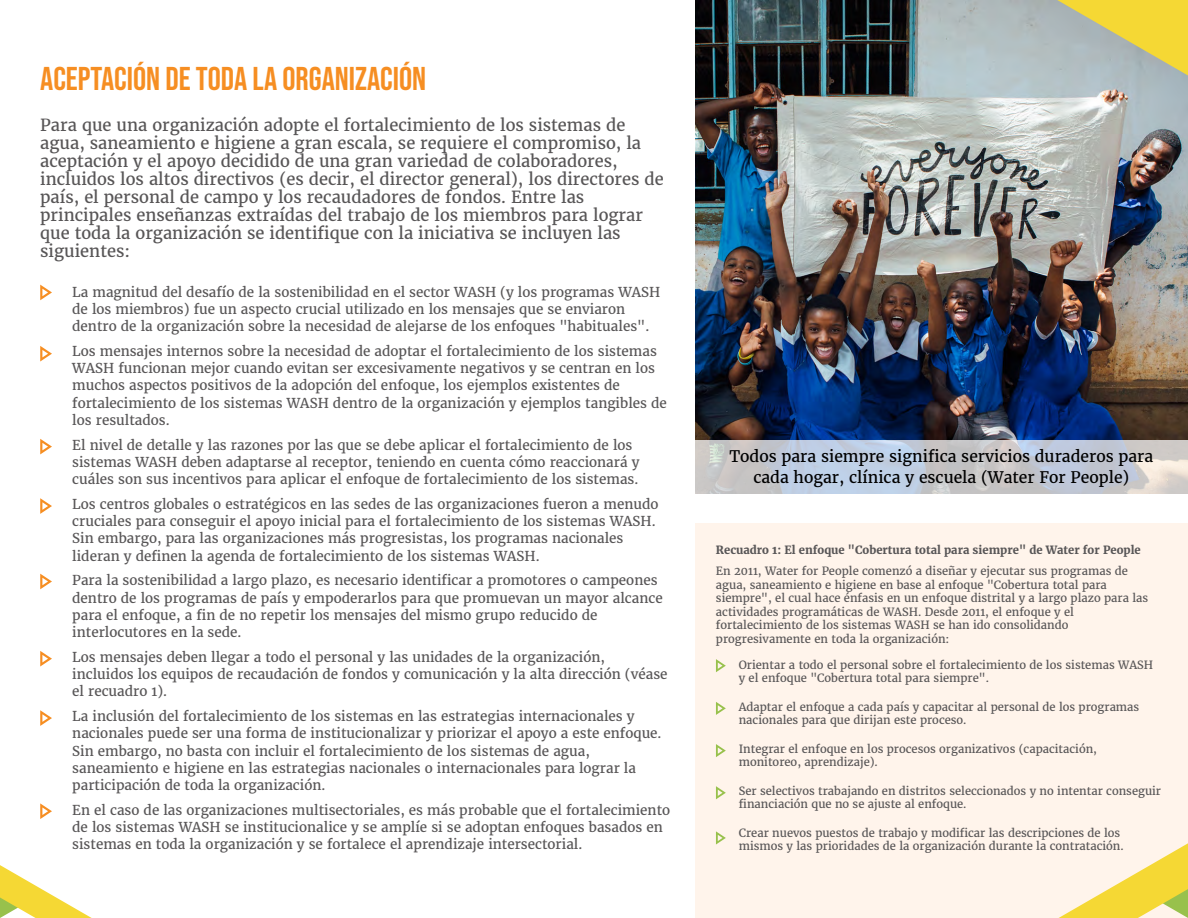
<style>
.page{position:relative;width:1188px;height:918px;background:#fff}
.page>*{position:absolute;margin:0;border:0;box-sizing:border-box;transform-origin:0 0}
.t1{font:32.85px "Bebas Neue";color:#f68e22}
.t2{font:16.5px/18px "Merriweather";color:#585657}
.t3{font:15.75px/21px "Merriweather";color:#000;text-align:center}
.t4{font:13.5px/17.2px "Merriweather";color:#585657}
.t5{font:11.25px/13.5px "Merriweather";color:#585657}
.t6{font:700 11.25px "Merriweather";color:#585657}
</style>
<div class="page">
<img style="left:696px;top:0;width:491px;height:440px">
<svg style="left:1057px;top:0;width:130px;height:75px;background:#cfc778"></svg>
<svg style="left:40px;top:285px;width:12px;height:15px"></svg>
<svg style="left:40px;top:346px;width:12px;height:16px"></svg>
<svg style="left:40px;top:439px;width:12px;height:15px"></svg>
<svg style="left:40px;top:498px;width:12px;height:16px"></svg>
<svg style="left:40px;top:574px;width:12px;height:15px"></svg>
<svg style="left:40px;top:651px;width:12px;height:16px"></svg>
<svg style="left:40px;top:710px;width:12px;height:16px"></svg>
<svg style="left:40px;top:803px;width:12px;height:16px"></svg>
<svg style="left:695px;top:440px;width:492px;height:53px;background:#c5cad3"></svg>
<div style="left:696px;top:524px;width:491px;height:394px;background:#fff4eb"></div>
<svg style="left:716px;top:659px;width:10px;height:13px"></svg>
<svg style="left:716px;top:702px;width:10px;height:13px"></svg>
<svg style="left:716px;top:744px;width:10px;height:13px"></svg>
<svg style="left:716px;top:786px;width:10px;height:13px"></svg>
<svg style="left:716px;top:831px;width:10px;height:14px"></svg>
<svg style="left:0;top:865px;width:92px;height:53px"></svg>
<svg style="left:1059px;top:844px;width:128px;height:74px"></svg>
<h1 class="t1" style="left:40px;top:60px;width:387px">ACEPTACIÓN DE TODA LA ORGANIZACIÓN</h1>
<p class="t2" style="left:40px;top:116px;width:625px">Para que una organización adopte el fortalecimiento de los sistemas de agua, saneamiento e higiene a gran escala, se requiere el compromiso, la aceptación y el apoyo decidido de una gran variedad de colaboradores, incluidos los altos directivos (es decir, el director general), los directores de país, el personal de campo y los recaudadores de fondos. Entre las principales enseñanzas extraídas del trabajo de los miembros para lograr que toda la organización se identifique con la iniciativa se incluyen las siguientes:</p>
<p class="t4" style="left:72px;top:283px;width:589px">La magnitud del desafío de la sostenibilidad en el sector WASH (y los programas WASH de los miembros) fue un aspecto crucial utilizado en los mensajes que se enviaron dentro de la organización sobre la necesidad de alejarse de los enfoques "habituales".</p>
<p class="t4" style="left:72px;top:342px;width:596px">Los mensajes internos sobre la necesidad de adoptar el fortalecimiento de los sistemas WASH funcionan mejor cuando evitan ser excesivamente negativos y se centran en los muchos aspectos positivos de la adopción del enfoque, los ejemplos existentes de fortalecimiento de los sistemas WASH dentro de la organización y ejemplos tangibles de los resultados.</p>
<p class="t4" style="left:72px;top:436px;width:568px">El nivel de detalle y las razones por las que se debe aplicar el fortalecimiento de los sistemas WASH deben adaptarse al receptor, teniendo en cuenta cómo reaccionará y cuáles son sus incentivos para aplicar el enfoque de fortalecimiento de los sistemas.</p>
<p class="t4" style="left:72px;top:495px;width:587px">Los centros globales o estratégicos en las sedes de las organizaciones fueron a menudo cruciales para conseguir el apoyo inicial para el fortalecimiento de los sistemas WASH.<br>Sin embargo, para las organizaciones más progresistas, los programas nacionales lideran y definen la agenda de fortalecimiento de los sistemas WASH.</p>
<p class="t4" style="left:72px;top:572px;width:592px">Para la sostenibilidad a largo plazo, es necesario identificar a promotores o campeones dentro de los programas de país y empoderarlos para que promuevan un mayor alcance para el enfoque, a fin de no repetir los mensajes del mismo grupo reducido de interlocutores en la sede.</p>
<p class="t4" style="left:72px;top:648px;width:597px">Los mensajes deben llegar a todo el personal y las unidades de la organización, incluidos los equipos de recaudación de fondos y comunicación y la alta dirección (véase el recuadro 1).</p>
<p class="t4" style="left:72px;top:708px;width:591px">La inclusión del fortalecimiento de los sistemas en las estrategias internacionales y nacionales puede ser una forma de institucionalizar y priorizar el apoyo a este enfoque.<br>Sin embargo, no basta con incluir el fortalecimiento de los sistemas de agua, saneamiento e higiene en las estrategias nacionales o internacionales para lograr la participación de toda la organización.</p>
<p class="t4" style="left:72px;top:801px;width:599px">En el caso de las organizaciones multisectoriales, es más probable que el fortalecimiento de los sistemas WASH se institucionalice y se amplíe si se adoptan enfoques basados en sistemas en toda la organización y se fortalece el aprendizaje intersectorial.</p>
<p class="t3" style="left:729px;top:446px;width:425px">Todos para siempre significa servicios duraderos para cada hogar, clínica y escuela (Water For People)</p>
<p class="t6" style="left:716px;top:543px;width:426px">Recuadro 1: El enfoque "Cobertura total para siempre" de Water for People</p>
<p class="t5" style="left:716px;top:565px;width:434px">En 2011, Water for People comenzó a diseñar y ejecutar sus programas de agua, saneamiento e higiene en base al enfoque "Cobertura total para siempre", el cual hace énfasis en un enfoque distrital y a largo plazo para las actividades programáticas de WASH. Desde 2011, el enfoque y el fortalecimiento de los sistemas WASH se han ido consolidando progresivamente en toda la organización:</p>
<p class="t5" style="left:738px;top:658px;width:416px">Orientar a todo el personal sobre el fortalecimiento de los sistemas WASH y el enfoque "Cobertura total para siempre".</p>
<p class="t5" style="left:738px;top:700px;width:402px">Adaptar el enfoque a cada país y capacitar al personal de los programas nacionales para que dirijan este proceso.</p>
<p class="t5" style="left:738px;top:742px;width:360px">Integrar el enfoque en los procesos organizativos (capacitación, monitoreo, aprendizaje).</p>
<p class="t5" style="left:738px;top:784px;width:424px">Ser selectivos trabajando en distritos seleccionados y no intentar conseguir financiación que no se ajuste al enfoque.</p>
<p class="t5" style="left:738px;top:826px;width:386px">Crear nuevos puestos de trabajo y modificar las descripciones de los mismos y las prioridades de la organización durante la contratación.</p>
</div>
